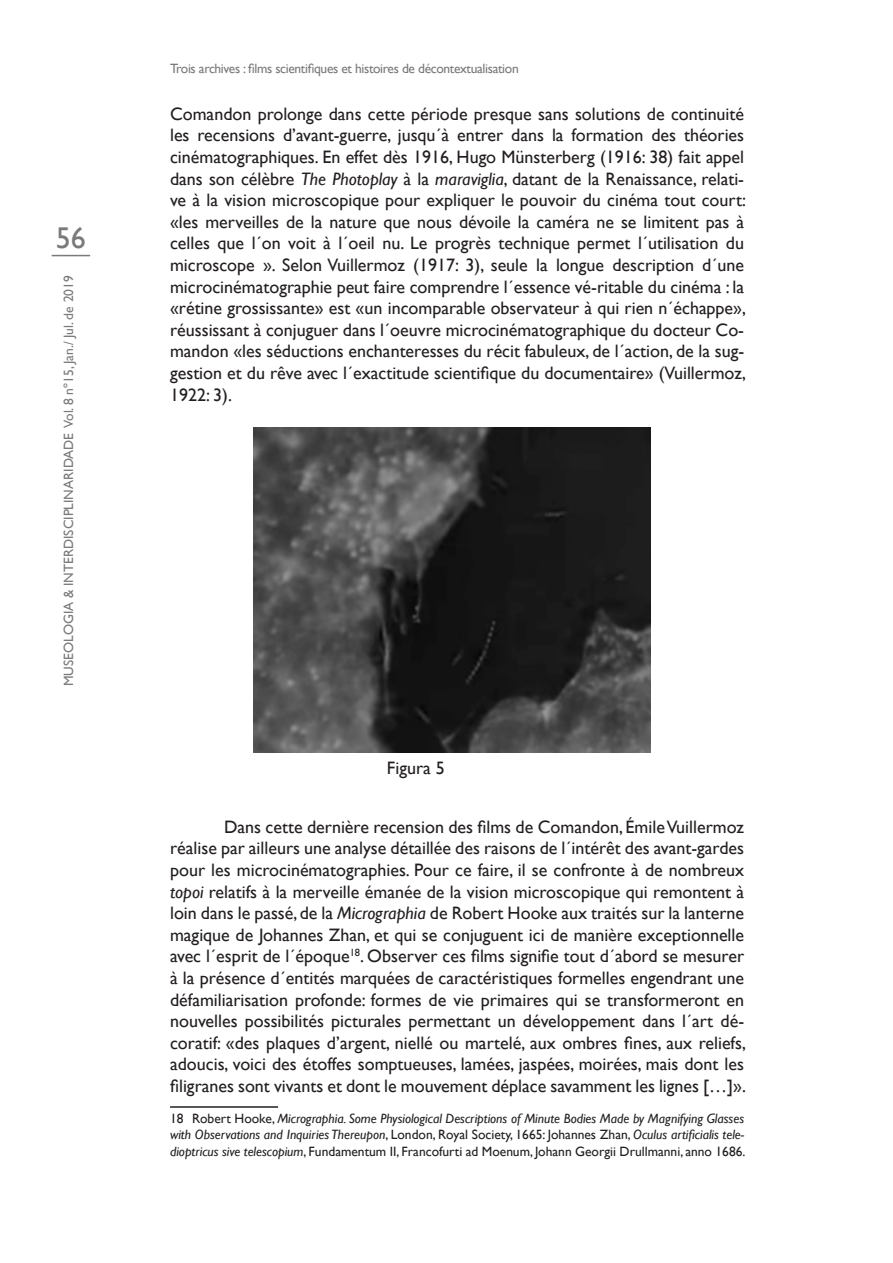
<style>
.page{position:relative;width:893px;height:1263px;background:#fff}
.page>*{position:absolute;margin:0;border:0;box-sizing:border-box;transform-origin:0 0}
.t1{font:30px "Gill Sans";color:#797a79}
.t2{font:18px/21.6px "Gill Sans";color:#231f20}
.t3{font:italic 13.5px/16.2px "Gill Sans";color:#231f20;text-align:justify}
.t4{font:13.5px "Gill Sans";letter-spacing:-.025em;color:#797a79}
.t5{font:13.5px "Gill Sans";color:#797a79}
.s1{font-style:italic}
.s2{font-style:normal}
</style>
<div class="page">
<hr style="left:52px;top:255px;width:38px;height:1px;background:#797a79">
<hr style="left:170px;top:1106px;width:108px;height:2px;background:#231f20">
<img style="left:254px;top:428px;width:397px;height:325px">
<h1 class="t1" style="left:56px;top:221px;width:31px">56</h1>
<p class="t5" style="left:61px;top:686px;width:412px;rotate:-90deg">MUSEOLOGIA &amp; INTERDISCIPLINARIDADE Vol. 8 nº15, Jan./ Jul. de 2019</p>
<p class="t4" style="left:170px;top:61px;width:350px">Trois archives : films scientifiques et histoires de décontextualisation</p>
<p class="t2" style="left:170px;top:103px;width:577px">Comandon prolonge dans cette période presque sans solutions de continuité les recensions d’avant-guerre, jusqu´à entrer dans la formation des théories cinématographiques. En effet dès 1916, Hugo Münsterberg (1916: 38) fait appel dans son célèbre <span class="s1">The Photoplay</span> à la <span class="s1">maraviglia</span>, datant de la Renaissance, relati&shy;ve à la vision microscopique pour expliquer le pouvoir du cinéma tout court: «les merveilles de la nature que nous dévoile la caméra ne se limitent pas à celles que l´on voit à l´oeil nu. Le progrès technique permet l´utilisation du microscope ». Selon Vuillermoz (1917: 3), seule la longue description d´une microcinématographie peut faire comprendre l´essence vé-ritable du cinéma : la «rétine grossissante» est «un incomparable observateur à qui rien n´échappe», réussissant à conjuguer dans l´oeuvre microcinématographique du docteur Co&shy;mandon «les séductions enchanteresses du récit fabuleux, de l´action, de la sug&shy;gestion et du rêve avec l´exactitude scientifique du documentaire» (Vuillermoz, 1922: 3).</p>
<p class="t2" style="left:387px;top:757px;width:59px">Figura 5</p>
<p class="t2" style="left:170px;top:816px;width:577px;text-align:justify;text-indent:54px">Dans cette dernière recension des films de Comandon, Émile Vuillermoz réalise par ailleurs une analyse détaillée des raisons de l´intérêt des avant-gardes pour les microcinématographies. Pour ce faire, il se confronte à de nombreux <span class="s1">topoi</span> relatifs à la merveille émanée de la vision microscopique qui remontent à loin dans le passé, de la <span class="s1">Micrographia</span> de Robert Hooke aux traités sur la lanterne magique de Johannes Zhan, et qui se conjuguent ici de manière exceptionnelle avec l´esprit de l´époque<sup>18</sup>. Observer ces films signifie tout d´abord se mesurer à la présence d´entités marquées de caractéristiques formelles engendrant une défamiliarisation profonde: formes de vie primaires qui se transformeront en nouvelles possibilités picturales permettant un développement dans l´art dé&shy;coratif: «des plaques d’argent, niellé ou martelé, aux ombres fines, aux reliefs, adoucis, voici des étoffes somptueuses, lamées, jaspées, moirées, mais dont les filigranes sont vivants et dont le mouvement déplace savamment les lignes […]».</p>
<p class="t3" style="left:170px;top:1111px;width:577px"><span class="s2">18 Robert Hooke,</span> Micrographia. Some Physiological Descriptions of Minute Bodies Made by Magnifying Glasses with Observations and Inquiries Thereupon<span class="s2">, London, Royal Society, 1665: Johannes Zhan,</span> Oculus artificialis tele&shy;dioptricus sive telescopium<span class="s2">, Fundamentum II, Francofurti ad Moenum, Johann Georgii Drullmanni, anno 1686.</span></p>
</div>
